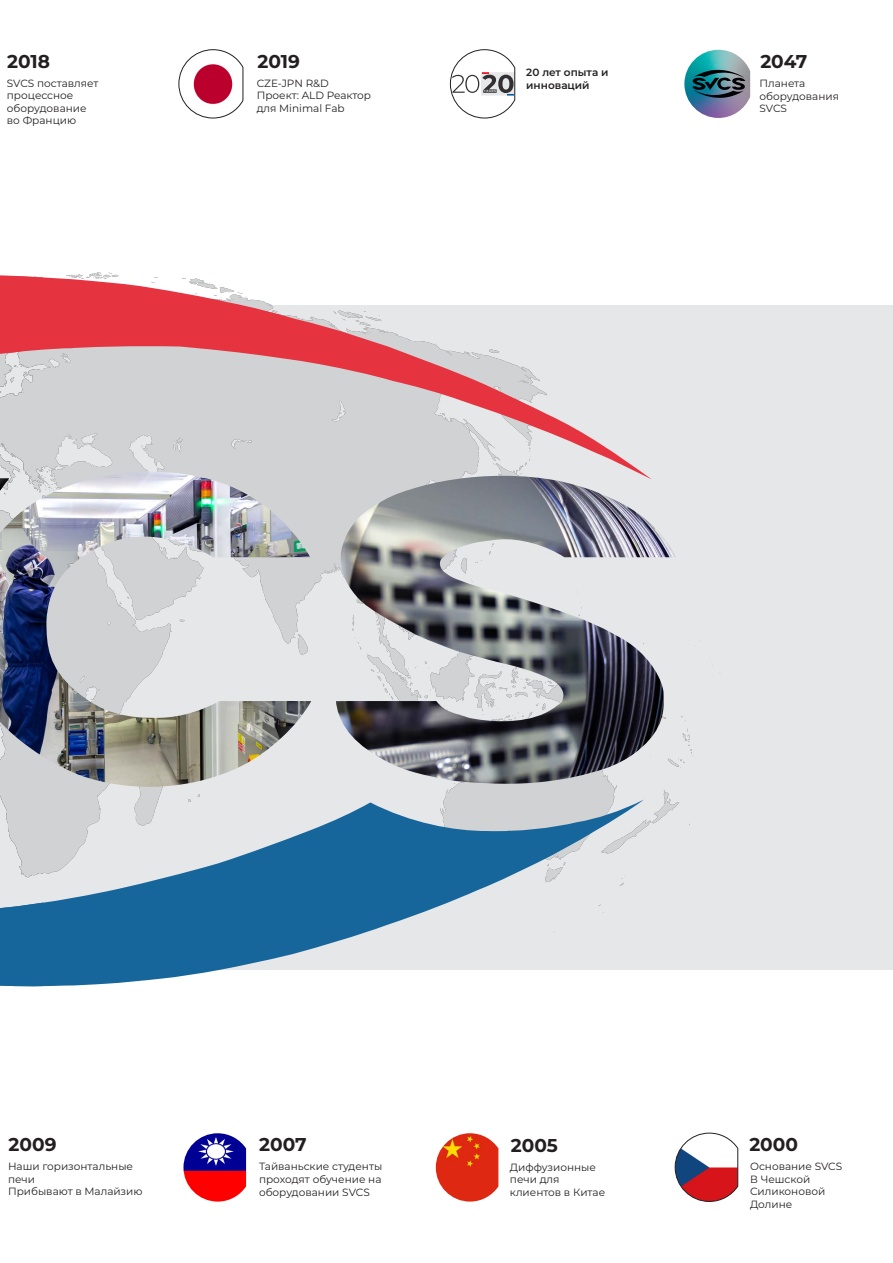
<style>
.page{position:relative;width:893px;height:1263px;background:#fff}
.page>*{position:absolute;margin:0;border:0;box-sizing:border-box;transform-origin:0 0}
.t1{font:700 18.6px "Montserrat";color:#231f20}
.t2{font:10.5px/12.6px "Montserrat";color:#231f20}
.t3{font:600 10.5px "Montserrat";color:#231f20}
.t4{font:700 3px "Montserrat";letter-spacing:.145em;color:#e6e7e9}
</style>
<div class="page">
<div style="left:0;top:305px;width:893px;height:665px;background:#e6e7e9"></div>
<img style="left:684px;top:50px;width:66px;height:68px">
<svg style="left:179px;top:49px;width:64px;height:69px"></svg>
<svg style="left:450px;top:49px;width:65px;height:69px"></svg>
<svg style="left:675px;top:1133px;width:63px;height:69px"></svg>
<img style="left:183px;top:1133px;width:63px;height:68px">
<img style="left:436px;top:1133px;width:62px;height:68px">
<svg style="left:71px;top:272px;width:649px;height:557px"></svg>
<svg style="left:43px;top:783px;width:601px;height:203px"></svg>
<svg style="left:43px;top:275px;width:609px;height:204px"></svg>
<img style="left:43px;top:472px;width:268px;height:322px">
<img style="left:334px;top:476px;width:342px;height:308px">
<svg style="left:0;top:275px;width:43px;height:711px;background:#908ba0"></svg>
<p class="t1" style="left:7px;top:48px;width:44px">2018</p>
<p class="t2" style="left:7px;top:76px;width:93px">SVCS поставляет</p>
<p class="t2" style="left:7px;top:89px;width:81px">процессное оборудование</p>
<p class="t2" style="left:7px;top:114px;width:71px">во Францию</p>
<p class="t1" style="left:258px;top:48px;width:44px">2019</p>
<p class="t2" style="left:257px;top:76px;width:74px">CZE-JPN R&amp;D</p>
<p class="t2" style="left:257px;top:89px;width:116px">Проект: ALD Реактор</p>
<p class="t2" style="left:257px;top:102px;width:90px">для Minimal Fab</p>
<p class="t4" style="left:484px;top:89px;width:14px">YEARS</p>
<p class="t3" style="left:526px;top:65px;width:84px">20 лет опыта и</p>
<p class="t3" style="left:526px;top:78px;width:65px">инноваций</p>
<p class="t1" style="left:760px;top:48px;width:49px">2047</p>
<p class="t2" style="left:759px;top:77px;width:81px">Планета оборудования<br>SVCS</p>
<p class="t1" style="left:9px;top:1131px;width:49px">2009</p>
<p class="t1" style="left:749px;top:1131px;width:50px">2000</p>
<p class="t2" style="left:8px;top:1160px;width:127px">Наши горизонтальные печи</p>
<p class="t2" style="left:8px;top:1185px;width:136px">Прибывают в Малайзию</p>
<p class="t1" style="left:259px;top:1131px;width:49px">2007</p>
<p class="t1" style="left:511px;top:1132px;width:49px">2005</p>
<p class="t2" style="left:259px;top:1160px;width:125px">Тайваньские студенты</p>
<p class="t2" style="left:259px;top:1172px;width:124px">проходят обучение на</p>
<p class="t2" style="left:259px;top:1185px;width:112px">оборудовании SVCS</p>
<p class="t2" style="left:750px;top:1160px;width:94px">Основание SVCS</p>
<p class="t2" style="left:750px;top:1172px;width:77px">В Чешской<br>Силиконовой<br>Долине</p>
<p class="t2" style="left:510px;top:1160px;width:88px">Диффузионные печи для</p>
<p class="t2" style="left:510px;top:1185px;width:97px">клиентов в Китае</p>
</div>
